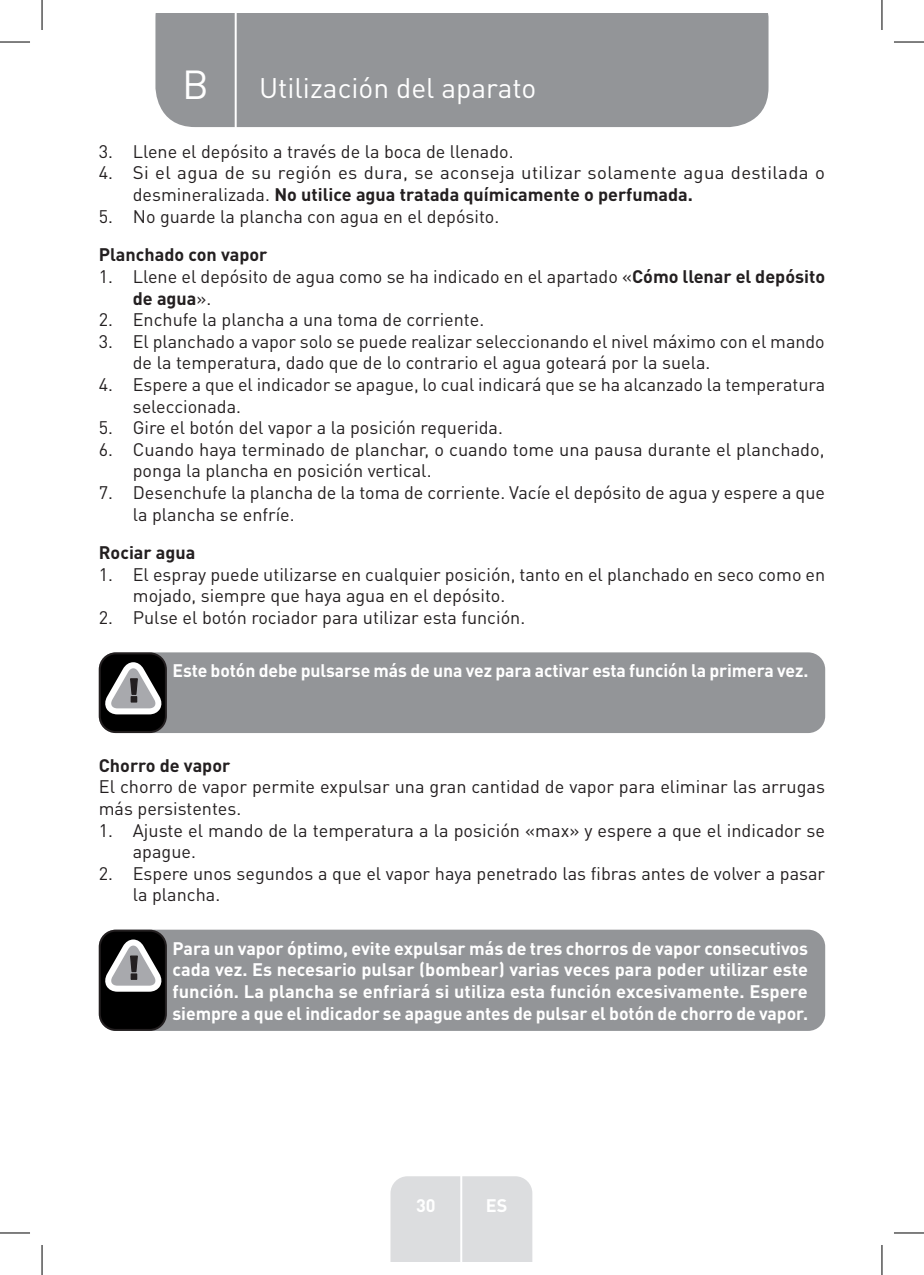
<style>
.page{position:relative;width:924px;height:1275px;background:#fff}
.page>*{position:absolute;margin:0;border:0;box-sizing:border-box;transform-origin:0 0}
.t1{font:40px "DIN Pro";color:#fff}
.TitreGauche__gabarit{font:28px "DIN Pro";color:#fff}
.Body{font:18px/21.6px "DIN Pro";color:#231f20}
.White_Text{font:700 18px/21.6px "DIN Pro";letter-spacing:-.005em;color:#fff;text-align:justify}
.Body-2{font:18px/21.6px "DIN Pro";letter-spacing:.02em;color:#231f20}
.Headline-02_SB{font:700 18px "DIN Pro";color:#231f20}
.s1{font-weight:700}
</style>
<div class="page">
<div style="left:155px;top:14px;width:613px;height:113px;background:#939598"></div>
<div style="left:390px;top:1176px;width:142px;height:85px;background:#dcdddf"></div>
<hr style="left:460px;top:1153px;width:2px;height:108px;background:#fff">
<hr style="left:234px;top:14px;width:2px;height:116px;background:#fff">
<div style="left:99px;top:652px;width:725px;height:81px;background:#939598;border-radius:17px"></div>
<div style="left:100px;top:653px;width:66px;height:79px;background:#000;border-radius:16px"></div>
<div style="left:99px;top:652px;width:68px;height:81px;border:2px solid #231f20;border-radius:16px"></div>
<svg style="left:105px;top:662px;width:57px;height:52px"></svg>
<div style="left:99px;top:929px;width:725px;height:102px;background:#939598;border-radius:17px"></div>
<div style="left:100px;top:930px;width:66px;height:100px;background:#000;border-radius:16px"></div>
<div style="left:99px;top:929px;width:68px;height:102px;border:2px solid #231f20;border-radius:16px"></div>
<svg style="left:105px;top:939px;width:57px;height:52px"></svg>
<hr style="left:0;top:42px;width:30px;height:1px;background:#000">
<hr style="left:893px;top:42px;width:30px;height:1px;background:#000">
<hr style="left:0;top:1232px;width:30px;height:1px;background:#000">
<hr style="left:893px;top:1232px;width:30px;height:1px;background:#000">
<hr style="left:42px;top:0;width:1px;height:30px;background:#000">
<hr style="left:42px;top:1245px;width:1px;height:30px;background:#000">
<hr style="left:881px;top:0;width:1px;height:30px;background:#000">
<hr style="left:881px;top:1245px;width:1px;height:30px;background:#000">
<p class="t1" style="left:182px;top:57px;width:28px">B</p>
<p class="TitreGauche__gabarit" style="left:259px;top:69px;width:279px">Utilización del aparato</p>
<p class="Body" style="left:99px;top:140px;width:416px">3. Llene el depósito a través de la boca de llenado.</p>
<p class="Body-2" style="left:133px;top:161px;width:693px;text-indent:-34px">4. Si el agua de su región es dura, se aconseja utilizar solamente agua destilada o desmineralizada. <span class="s1">No utilice agua tratada químicamente o perfumada.</span></p>
<p class="Body" style="left:99px;top:205px;width:402px">5. No guarde la plancha con agua en el depósito.</p>
<p class="Headline-02_SB" style="left:99px;top:242px;width:170px">Planchado con vapor</p>
<p class="Body" style="left:133px;top:265px;width:693px;text-indent:-34px">1. Llene el depósito de agua como se ha indicado en el apartado «<span class="s1">Cómo llenar el depósito de agua</span>».</p>
<p class="Body" style="left:99px;top:308px;width:387px">2. Enchufe la plancha a una toma de corriente.</p>
<p class="Body" style="left:133px;top:330px;width:693px;text-indent:-34px">3. El planchado a vapor solo se puede realizar seleccionando el nivel máximo con el mando de la temperatura, dado que de lo contrario el agua goteará por la suela.</p>
<p class="Body" style="left:133px;top:373px;width:693px;text-indent:-34px">4. Espere a que el indicador se apague, lo cual indicará que se ha alcanzado la temperatura seleccionada.</p>
<p class="Body" style="left:99px;top:416px;width:405px">5. Gire el botón del vapor a la posición requerida.</p>
<p class="Body" style="left:133px;top:438px;width:693px;text-indent:-34px">6. Cuando haya terminado de planchar, o cuando tome una pausa durante el planchado, ponga la plancha en posición vertical.</p>
<p class="Body" style="left:133px;top:481px;width:693px;text-indent:-34px">7. Desenchufe la plancha de la toma de corriente. Vacíe el depósito de agua y espere a que la plancha se enfríe.</p>
<p class="Headline-02_SB" style="left:99px;top:540px;width:98px">Rociar agua</p>
<p class="Body" style="left:133px;top:563px;width:693px;text-indent:-34px">1. El espray puede utilizarse en cualquier posición, tanto en el planchado en seco como en mojado, siempre que haya agua en el depósito.</p>
<p class="Body" style="left:99px;top:606px;width:428px">2. Pulse el botón rociador para utilizar esta función.</p>
<p class="White_Text" style="left:172px;top:659px;width:637px">Este botón debe pulsarse más de una vez para activar esta función la primera vez.</p>
<p class="Headline-02_SB" style="left:99px;top:753px;width:133px">Chorro de vapor</p>
<p class="Body" style="left:99px;top:775px;width:727px">El chorro de vapor permite expulsar una gran cantidad de vapor para eliminar las arrugas más persistentes.</p>
<p class="Body" style="left:133px;top:818px;width:693px;text-indent:-34px">1. Ajuste el mando de la temperatura a la posición «max» y espere a que el indicador se apague.</p>
<p class="Body" style="left:133px;top:861px;width:693px;text-indent:-34px">2. Espere unos segundos a que el vapor haya penetrado las fibras antes de volver a pasar la plancha.</p>
<p class="White_Text" style="left:172px;top:936px;width:637px">Para un vapor óptimo, evite expulsar más de tres chorros de vapor consecutivos cada vez. Es necesario pulsar (bombear) varias veces para poder utilizar este función. La plancha se enfriará si utiliza esta función excesivamente. Espere siempre a que el indicador se apague antes de pulsar el botón de chorro de vapor.</p>
<p class="White_Text" style="left:416px;top:1193px;width:21px">30</p>
<p class="White_Text" style="left:485px;top:1193px;width:23px">ES</p>
</div>
